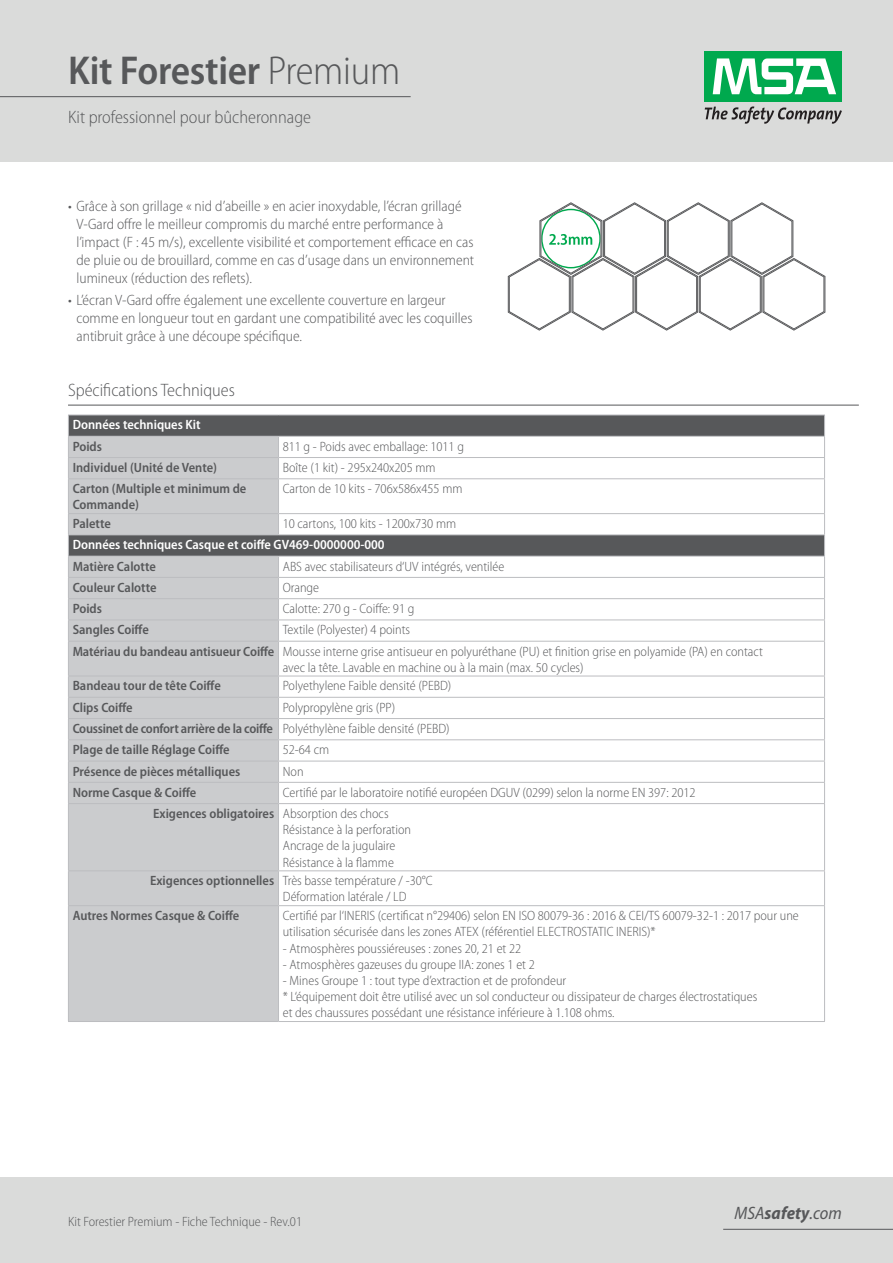
<style>
.page{position:relative;width:893px;height:1263px;background:#fff}
.page>*{position:absolute;margin:0;border:0;box-sizing:border-box;transform-origin:0 0}
.t1{font:600 semi-condensed 40.5px "Myriad Pro";letter-spacing:-.005em;color:#57585a}
.t2{font:300 semi-condensed 18px "Myriad Pro";color:#57585a}
.t3{font:italic semi-condensed 18px "Myriad Pro";color:#57585a}
.t4{font:300 semi-condensed 15px/18px "Myriad Pro";color:#57585a}
.t5{font:300 semi-condensed 13.5px/16.2px "Myriad Pro";color:#57585a}
.t6{font:600 semi-condensed 13.5px/16.2px "Myriad Pro";color:#57585a}
.t7{font:600 semi-condensed 13.5px/21.3px "Myriad Pro";letter-spacing:-.02em;color:#57585a}
.t8{font:600 semi-condensed 13.5px "Myriad Pro";color:#fff}
.s1{font-weight:300}
.s2{font-weight:600}
.s3{font-weight:700}
</style>
<div class="page">
<div style="left:0;top:1178px;width:893px;height:85px;background:#dadbda"></div>
<hr style="left:723px;top:1229px;width:170px;height:1px;background:#57585a">
<div style="left:0;top:0;width:893px;height:162px;background:#dadbda"></div>
<div style="left:704px;top:51px;width:137px;height:51px;background:#00a94e"></div>
<svg style="left:713px;top:58px;width:123px;height:36px"></svg>
<svg style="left:705px;top:106px;width:137px;height:18px"></svg>
<hr style="left:0;top:96px;width:411px;height:1px;background:#57585a">
<svg style="left:507px;top:202px;width:319px;height:129px"></svg>
<div style="left:69px;top:416px;width:755px;height:20px;background:#57585a"></div>
<div style="left:69px;top:437px;width:210px;height:584px;background:#cbccce"></div>
<svg style="left:279px;top:479px;width:545px;height:428px"></svg>
<hr style="left:68px;top:415px;width:211px;height:1px;background:#bcbdc0">
<hr style="left:279px;top:415px;width:546px;height:1px;background:#bcbdc0">
<hr style="left:68px;top:436px;width:211px;height:1px;background:#bcbdc0">
<hr style="left:68px;top:457px;width:211px;height:1px;background:#bcbdc0">
<svg style="left:68px;top:416px;width:1px;height:62px"></svg>
<hr style="left:68px;top:478px;width:211px;height:1px;background:#bcbdc0">
<hr style="left:68px;top:479px;width:1px;height:34px;background:#bcbdc0">
<hr style="left:68px;top:513px;width:211px;height:1px;background:#bcbdc0">
<hr style="left:68px;top:534px;width:211px;height:1px;background:#bcbdc0">
<hr style="left:279px;top:534px;width:546px;height:1px;background:#bcbdc0">
<hr style="left:68px;top:556px;width:211px;height:1px;background:#bcbdc0">
<hr style="left:68px;top:577px;width:211px;height:1px;background:#bcbdc0">
<hr style="left:68px;top:598px;width:211px;height:1px;background:#bcbdc0">
<hr style="left:68px;top:619px;width:211px;height:1px;background:#bcbdc0">
<svg style="left:68px;top:514px;width:1px;height:127px"></svg>
<svg style="left:278px;top:557px;width:1px;height:84px"></svg>
<hr style="left:68px;top:641px;width:211px;height:1px;background:#bcbdc0">
<hr style="left:68px;top:642px;width:1px;height:34px;background:#bcbdc0">
<hr style="left:278px;top:642px;width:1px;height:34px;background:#bcbdc0">
<hr style="left:824px;top:642px;width:1px;height:34px;background:#bcbdc0">
<hr style="left:68px;top:676px;width:211px;height:1px;background:#bcbdc0">
<hr style="left:68px;top:697px;width:211px;height:1px;background:#bcbdc0">
<hr style="left:68px;top:718px;width:211px;height:1px;background:#bcbdc0">
<hr style="left:68px;top:739px;width:211px;height:1px;background:#bcbdc0">
<hr style="left:68px;top:761px;width:211px;height:1px;background:#bcbdc0">
<hr style="left:68px;top:782px;width:211px;height:1px;background:#bcbdc0">
<svg style="left:68px;top:677px;width:1px;height:126px"></svg>
<svg style="left:278px;top:676px;width:1px;height:127px"></svg>
<svg style="left:824px;top:677px;width:1px;height:126px"></svg>
<hr style="left:68px;top:803px;width:211px;height:1px;background:#bcbdc0">
<hr style="left:68px;top:804px;width:1px;height:66px;background:#bcbdc0">
<hr style="left:278px;top:804px;width:1px;height:66px;background:#bcbdc0">
<hr style="left:824px;top:804px;width:1px;height:66px;background:#bcbdc0">
<hr style="left:68px;top:870px;width:211px;height:1px;background:#bcbdc0">
<hr style="left:68px;top:871px;width:1px;height:34px;background:#bcbdc0">
<hr style="left:278px;top:871px;width:1px;height:34px;background:#bcbdc0">
<hr style="left:824px;top:871px;width:1px;height:34px;background:#bcbdc0">
<hr style="left:68px;top:905px;width:211px;height:1px;background:#bcbdc0">
<hr style="left:68px;top:906px;width:1px;height:115px;background:#bcbdc0">
<hr style="left:278px;top:906px;width:1px;height:115px;background:#bcbdc0">
<hr style="left:824px;top:906px;width:1px;height:115px;background:#bcbdc0">
<hr style="left:68px;top:1021px;width:211px;height:1px;background:#bcbdc0">
<hr style="left:279px;top:436px;width:546px;height:1px;background:#bcbdc0">
<hr style="left:279px;top:457px;width:546px;height:1px;background:#bcbdc0">
<svg style="left:278px;top:437px;width:1px;height:41px"></svg>
<svg style="left:824px;top:416px;width:1px;height:62px"></svg>
<hr style="left:279px;top:478px;width:546px;height:1px;background:#bcbdc0">
<hr style="left:278px;top:479px;width:1px;height:34px;background:#bcbdc0">
<hr style="left:824px;top:479px;width:1px;height:34px;background:#bcbdc0">
<hr style="left:279px;top:513px;width:546px;height:1px;background:#bcbdc0">
<svg style="left:278px;top:514px;width:1px;height:20px"></svg>
<svg style="left:824px;top:514px;width:1px;height:127px"></svg>
<hr style="left:279px;top:556px;width:546px;height:1px;background:#bcbdc0">
<hr style="left:279px;top:577px;width:546px;height:1px;background:#bcbdc0">
<hr style="left:279px;top:598px;width:546px;height:1px;background:#bcbdc0">
<hr style="left:279px;top:619px;width:546px;height:1px;background:#bcbdc0">
<hr style="left:279px;top:641px;width:546px;height:1px;background:#bcbdc0">
<hr style="left:279px;top:676px;width:546px;height:1px;background:#bcbdc0">
<hr style="left:279px;top:697px;width:546px;height:1px;background:#bcbdc0">
<hr style="left:279px;top:718px;width:546px;height:1px;background:#bcbdc0">
<hr style="left:279px;top:739px;width:546px;height:1px;background:#bcbdc0">
<hr style="left:279px;top:761px;width:546px;height:1px;background:#bcbdc0">
<hr style="left:279px;top:782px;width:546px;height:1px;background:#bcbdc0">
<hr style="left:279px;top:803px;width:546px;height:1px;background:#bcbdc0">
<hr style="left:279px;top:870px;width:546px;height:1px;background:#bcbdc0">
<hr style="left:279px;top:905px;width:546px;height:1px;background:#bcbdc0">
<hr style="left:279px;top:1021px;width:546px;height:1px;background:#bcbdc0">
<hr style="left:68px;top:405px;width:791px;height:1px;background:#57585a">
<h1 class="t1" style="left:68px;top:45px;width:334px">Kit Forestier <span class="s1">Premium</span></h1>
<h2 class="t2" style="left:68px;top:106px;width:244px">Kit professionnel pour bûcheronnage</h2>
<p class="t4" style="left:77px;top:197px;width:399px;text-indent:-9px">• Grâce à son grillage « nid d’abeille » en acier inoxydable, l’écran grillagé V-Gard offre le meilleur compromis du marché entre performance à l’impact (F : 45 m/s), excellente visibilité et comportement efficace en cas de pluie ou de brouillard, comme en cas d’usage dans un environnement lumineux (réduction des reflets).</p>
<p class="t4" style="left:77px;top:291px;width:397px;text-indent:-9px">• L’écran V-Gard offre également une excellente couverture en largeur comme en longueur tout en gardant une compatibilité avec les coquilles antibruit grâce à une découpe spécifique.</p>
<h2 class="t2" style="left:68px;top:379px;width:168px">Spécifications Techniques</h2>
<p class="t8" style="left:73px;top:416px;width:129px">Données techniques Kit</p>
<p class="t6" style="left:73px;top:438px;width:31px">Poids</p>
<p class="t5" style="left:283px;top:438px;width:183px">811 g - Poids avec emballage: 1011 g</p>
<p class="t6" style="left:73px;top:459px;width:146px">Individuel (Unité de Vente)</p>
<p class="t5" style="left:283px;top:459px;width:154px">Boîte (1 kit) - 295x240x205 mm</p>
<p class="t6" style="left:73px;top:480px;width:175px">Carton (Multiple et minimum de<br>Commande)</p>
<p class="t5" style="left:283px;top:480px;width:181px">Carton de 10 kits - 706x586x455 mm</p>
<p class="t6" style="left:73px;top:515px;width:40px">Palette</p>
<p class="t5" style="left:283px;top:515px;width:175px">10 cartons, 100 kits - 1200x730 mm</p>
<p class="t8" style="left:73px;top:536px;width:313px">Données techniques Casque et coiffe GV469-0000000-000</p>
<p class="t6" style="left:73px;top:558px;width:85px">Matière Calotte</p>
<p class="t5" style="left:283px;top:558px;width:223px">ABS avec stabilisateurs d‘UV intégrés, ventilée</p>
<p class="t6" style="left:73px;top:579px;width:85px">Couleur Calotte</p>
<p class="t5" style="left:283px;top:579px;width:38px">Orange</p>
<p class="t6" style="left:73px;top:600px;width:31px">Poids</p>
<p class="t5" style="left:283px;top:600px;width:133px">Calotte: 270 g - Coiffe: 91 g</p>
<p class="t6" style="left:73px;top:621px;width:78px">Sangles Coiffe</p>
<p class="t5" style="left:73px;top:619px;width:692px;line-height:21.3px;text-indent:210px">Textile (Polyester) 4 points<br><span class="s2">Matériau du bandeau antisueur Coiffe</span> Mousse interne grise antisueur en polyuréthane (PU) et finition grise en polyamide (PA) en contact</p>
<p class="t5" style="left:283px;top:659px;width:302px">avec la tête. Lavable en machine ou à la main (max. 50 cycles)</p>
<p class="t6" style="left:73px;top:677px;width:150px">Bandeau tour de tête Coiffe</p>
<p class="t5" style="left:283px;top:678px;width:170px">Polyethylene Faible densité (PEBD)</p>
<p class="t6" style="left:73px;top:699px;width:62px">Clips Coiffe</p>
<p class="t7" style="left:73px;top:696px;width:379px;text-indent:210px"><span class="s1">Polypropylène gris (PP)<br></span>Coussinet de confort arrière de la coiffe <span class="s1">Polyéthylène faible densité (PEBD)<br></span>Plage de taille Réglage Coiffe</p>
<p class="t5" style="left:283px;top:741px;width:48px">52-64 cm</p>
<p class="t6" style="left:73px;top:762px;width:169px">Présence de pièces métalliques</p>
<p class="t5" style="left:283px;top:763px;width:22px">Non</p>
<p class="t6" style="left:73px;top:784px;width:125px">Norme Casque &amp; Coiffe</p>
<p class="t5" style="left:153px;top:781px;width:544px;line-height:21.3px;text-indent:130px">Certifié par le laboratoire notifié européen DGUV (0299) selon la norme EN 397: 2012<br><span class="s2">Exigences obligatoires</span> Absorption des chocs</p>
<p class="t5" style="left:283px;top:821px;width:130px">Résistance à la perforation<br>Ancrage de la jugulaire<br>Résistance à la flamme</p>
<p class="t5" style="left:283px;top:872px;width:151px;text-indent:-133px"><span class="s2">Exigences optionnelles</span> Très basse température / -30°C<br>Déformation latérale / LD</p>
<p class="t6" style="left:73px;top:907px;width:168px">Autres Normes Casque &amp; Coiffe</p>
<p class="t5" style="left:283px;top:907px;width:518px">Certifié par l‘INERIS (certificat n°29406) selon EN ISO 80079-36 : 2016 &amp; CEI/TS 60079-32-1 : 2017 pour une utilisation sécurisée dans les zones ATEX (référentiel ELECTROSTATIC INERIS)*</p>
<p class="t5" style="left:283px;top:940px;width:240px">- Atmosphères poussiéreuses : zones 20, 21 et 22</p>
<p class="t5" style="left:283px;top:956px;width:254px">- Atmosphères gazeuses du groupe IIA: zones 1 et 2</p>
<p class="t5" style="left:283px;top:972px;width:476px">- Mines Groupe 1 : tout type d’extraction et de profondeur<br>* L‘équipement doit être utilisé avec un sol conducteur ou dissipateur de charges électrostatiques et des chaussures possédant une résistance inférieure à 1.108 ohms.</p>
<p class="t5" style="left:68px;top:1213px;width:236px">Kit Forestier Premium - Fiche Technique - Rev.01</p>
<h2 class="t3" style="left:734px;top:1202px;width:109px">MSA<span class="s3">safety</span>.com</h2>
</div>
